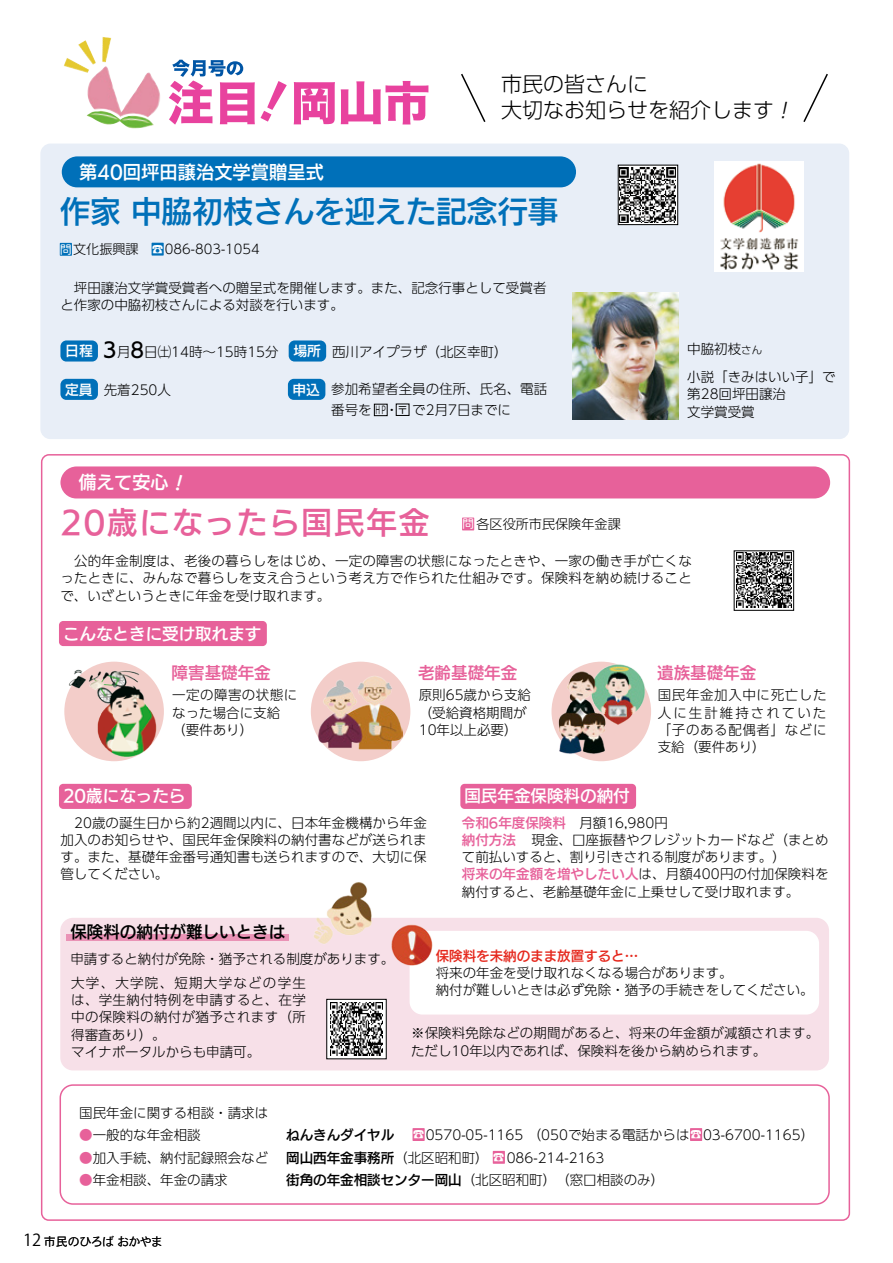
<style>
.page{position:relative;width:893px;height:1263px;background:#fff}
.page>*{position:absolute;margin:0;border:0;box-sizing:border-box;transform-origin:0 0}
.t1{font:30.45px "UD Kakugo Large Pr 6 N DB";color:#0070b9}
.t2{font:30.45px "UD Kakugo Large Pr 6 N DB";letter-spacing:.06em;color:#e7619a}
.t3{font:300 21px/25.5px "UD Shin Go Pr 6 N";color:#000}
.t4{font:19.5px "UD Kakugo Large Pr 6 N DB";color:#000}
.t5{font:18.3px "UD Kakugo Large Pr 6 N DB";color:#fff}
.t6{font:18px "UD Kakugo Large Pr 6 N DB";color:#fff}
.t7{font:16.5px "UD Kakugo Large Pr 6 N DB";color:#fff}
.t8{font:16.5px "UD Kakugo Large Pr 6 N DB";color:#e7619a}
.t9{font:16.5px "UD Kakugo Large Pr 6 N DB";color:#000}
.t10{font:16.5px "Koz Go Pr 6 N";color:#000}
.t11{font:13.8px "UD Kakugo Large Pr 6 N DB";color:#fff}
.t12{font:300 13.5px/17.2px "UD Shin Go Pr 6 N";color:#000}
.t13{font:300 13.5px/17.2px "UD Shin Go Pr 6 N";letter-spacing:.025em;color:#000}
.t14{font:13.5px "UD Kakugo Large Pr 6 N DB";color:#e5281d}
.t15{font:13.5px "UD Kakugo Large Pr 6 N DB";color:#000}
.t16{font:13.5px "UD Kakugo Large Pr 6 N DB";color:#e7619a}
.t17{font:300 13.05px "UD Shin Go Pr 6 N";color:#000}
.t18{font:12px "Heisei Kaku Go Std W3";letter-spacing:-.05em;color:#000}
.t19{font:10.95px "Koz Go Pr 6 N";color:#000;scale:.55 1}
.t20{font:10.95px "Koz Go Pr 6 N";color:#000}
.s1{font-family:"DNP Shuei M Go Std L";font-weight:400;font-size:12.15px;color:#fff}
.s2{font-size:10.5px}
.s3{font-family:"UD Kakugo Large Pr 6 N DB";font-weight:400;color:#e7619a}
.s4{color:#e7619a}
.s5{font-family:"UD Kakugo Large Pr 6 N DB";font-weight:400}
.s6{font-family:"UD Shin Go Pr 6 N";font-weight:300}
</style>
<div class="page">
<div style="left:60px;top:1084px;width:770px;height:121px;border:2px solid #e7619a;border-radius:13px"></div>
<div style="left:60px;top:918px;width:769px;height:152px;background:#f7e0e8;border-radius:13px"></div>
<div style="left:41px;top:144px;width:808px;height:294px;background:#e8eef7;border-radius:9px"></div>
<div style="left:40px;top:144px;width:809px;height:295px;border:2px solid #e8eef7;border-radius:9px"></div>
<div style="left:62px;top:156px;width:514px;height:31px;background:#0070b9;border-radius:16px"></div>
<div style="left:60px;top:466px;width:770px;height:33px;background:#e7619a;border-radius:16px"></div>
<div style="left:413px;top:1128px;width:12px;height:13px;background:#e7619a"></div>
<div style="left:493px;top:1151px;width:12px;height:13px;background:#e7619a"></div>
<div style="left:690px;top:1128px;width:12px;height:13px;background:#e7619a"></div>
<div style="left:462px;top:517px;width:12px;height:13px;background:#e7619a"></div>
<div style="left:60px;top:340px;width:38px;height:22px;background:#0070b9;border-radius:6px"></div>
<div style="left:289px;top:340px;width:37px;height:22px;background:#0070b9;border-radius:6px"></div>
<div style="left:60px;top:379px;width:38px;height:21px;background:#0070b9;border-radius:6px"></div>
<div style="left:288px;top:379px;width:37px;height:21px;background:#0070b9;border-radius:6px"></div>
<div style="left:60px;top:243px;width:12px;height:13px;background:#0070b9"></div>
<div style="left:152px;top:243px;width:12px;height:13px;background:#0070b9"></div>
<svg style="left:736px;top:552px;width:56px;height:56px"></svg>
<div style="left:734px;top:550px;width:60px;height:61px;border:1px solid #000"></div>
<div style="left:327px;top:999px;width:59px;height:60px;background:#fff"></div>
<div style="left:618px;top:165px;width:60px;height:60px;border:1px solid #000"></div>
<img style="left:715px;top:162px;width:89px;height:110px">
<img style="left:573px;top:293px;width:105px;height:126px">
<div style="left:396px;top:404px;width:13px;height:12px;border:1px solid #000"></div>
<div style="left:374px;top:404px;width:14px;height:12px;border:1px solid #000"></div>
<img style="left:736px;top:553px;width:55px;height:55px">
<div style="left:59px;top:621px;width:208px;height:25px;background:#e7619a;border-radius:4px"></div>
<div style="left:59px;top:784px;width:133px;height:25px;background:#e7619a;border-radius:4px"></div>
<div style="left:460px;top:784px;width:176px;height:25px;background:#e7619a;border-radius:4px"></div>
<div style="left:64px;top:662px;width:100px;height:99px;background:#f3cdc9;border-radius:50%"></div>
<div style="left:311px;top:662px;width:99px;height:99px;background:#f3cdc9;border-radius:50%"></div>
<img style="left:67px;top:668px;width:91px;height:90px">
<img style="left:551px;top:661px;width:99px;height:98px">
<img style="left:317px;top:674px;width:86px;height:79px">
<img style="left:314px;top:882px;width:58px;height:62px">
<div style="left:66px;top:934px;width:222px;height:7px;background:#ea93b6"></div>
<div style="left:410px;top:931px;width:409px;height:83px;background:#fff;border-radius:13px"></div>
<img style="left:391px;top:924px;width:42px;height:46px">
<img style="left:330px;top:1002px;width:53px;height:53px">
<img style="left:620px;top:167px;width:55px;height:56px">
<img style="left:87px;top:72px;width:73px;height:57px">
<img style="left:64px;top:37px;width:47px;height:36px">
<svg style="left:461px;top:73px;width:25px;height:49px"></svg>
<svg style="left:803px;top:73px;width:25px;height:49px"></svg>
<svg style="left:169px;top:60px;width:86px;height:65px"></svg>
<svg style="left:294px;top:82px;width:41px;height:42px;background:#ed6cb3"></svg>
<svg style="left:341px;top:81px;width:87px;height:43px"></svg>
<svg style="left:261px;top:81px;width:26px;height:41px"></svg>
<h2 class="t3" style="left:501px;top:71px;width:296px">市民の皆さんに<br>大切なお知らせを紹介します!</h2>
<h3 class="t5" style="left:79px;top:162px;width:246px">第40回坪田譲治文学賞贈呈式</h3>
<h1 class="t1" style="left:60px;top:195px;width:500px">作家中脇初枝さんを迎えた記念行事</h1>
<p class="t17" style="left:60px;top:238px;width:201px"><span class="s1">問</span>文化振興課　　086-803-1054</p>
<p class="t12" style="left:60px;top:278px;width:487px">　坪田譲治文学賞受賞者への贈呈式を開催します。また、記念行事として受賞者と作家の中脇初枝さんによる対談を行います。</p>
<p class="t11" style="left:65px;top:343px;width:29px">日程</p>
<p class="t11" style="left:65px;top:382px;width:29px">定員</p>
<h3 class="t4" style="left:103px;top:339px;width:15px">3</h3>
<h3 class="t4" style="left:131px;top:339px;width:15px">8</h3>
<p class="t12" style="left:144px;top:343px;width:136px">日㈯14時～15時15分</p>
<p class="t12" style="left:117px;top:343px;width:15px">月</p>
<p class="t12" style="left:104px;top:380px;width:69px">先着250人</p>
<p class="t11" style="left:293px;top:343px;width:29px">場所</p>
<p class="t11" style="left:293px;top:382px;width:29px">申込</p>
<p class="t12" style="left:332px;top:343px;width:177px">西川アイプラザ（北区幸町）</p>
<p class="t12" style="left:331px;top:380px;width:217px">参加希望者全員の住所、氏名、電話</p>
<p class="t20" style="left:397px;top:404px;width:12px">〒</p>
<p class="t12" style="left:331px;top:400px;width:181px">番号を　・　で2月7日までに</p>
<p class="t19" style="left:375px;top:403px;width:23px">ＨＰ</p>
<h3 class="t6" style="left:78px;top:472px;width:91px">備えて安心</h3>
<h1 class="t2" style="left:60px;top:506px;width:370px">20歳になったら国民年金</h1>
<p class="t17" style="left:462px;top:513px;width:160px"><span class="s1">問</span>各区役所市民保険年金課</p>
<p class="t12" style="left:687px;top:340px;width:76px">中脇初枝<span class="s2">さん</span></p>
<p class="t12" style="left:687px;top:368px;width:150px">小説「きみはいい子」で第28回坪田譲治<br>文学賞受賞</p>
<p class="t12" style="left:60px;top:552px;width:633px;text-align:justify">　公的年金制度は、老後の暮らしをはじめ、一定の障害の状態になったときや、一家の働き手が亡くなったときに、みんなで暮らしを支え合うという考え方で作られた仕組みです。保険料を納め続けることで、いざというときに年金を受け取れます。</p>
<p class="t7" style="left:63px;top:624px;width:200px">こんなときに受け取れます</p>
<p class="t8" style="left:172px;top:664px;width:101px">障害基礎年金</p>
<p class="t12" style="left:172px;top:686px;width:127px">一定の障害の状態になった場合に支給<br>（要件あり(</p>
<p class="t7" style="left:63px;top:787px;width:124px">20歳になったら</p>
<p class="t8" style="left:418px;top:664px;width:101px">老齢基礎年金</p>
<p class="t12" style="left:419px;top:686px;width:114px">原則65歳から支給（受給資格期間が<br>10年以上必要(</p>
<p class="t7" style="left:464px;top:787px;width:167px">国民年金保険料の納付</p>
<p class="t8" style="left:657px;top:664px;width:101px">遺族基礎年金</p>
<p class="t12" style="left:658px;top:686px;width:170px;text-align:justify">国民年金加入中に死亡した人に生計維持されていた「子のある配偶者」などに支給（要件あり(</p>
<p class="t12" style="left:60px;top:813px;width:368px;text-align:justify">　20歳の誕生日から約2週間以内に、日本年金機構から年金加入のお知らせや、国民年金保険料の納付書などが送られます。また、基礎年金番号通知書も送られますので、大切に保管してください。</p>
<p class="t9" style="left:70px;top:922px;width:216px">保険料の納付が難しいときは</p>
<p class="t12" style="left:532px;top:813px;width:298px;text-indent:-70px"><span class="s3">令和6年度保険料</span>　月額16,980円<br>現金、口座振替やクレジットカードなど（まとめ</p>
<p class="t16" style="left:462px;top:832px;width:55px">納付方法</p>
<p class="t12" style="left:462px;top:848px;width:368px">て前払いすると、割り引きされる制度があります。(<br><span class="s3">将来の年金額を増やしたい人</span>は、月額400円の付加保険料を納付すると、老齢基礎年金に上乗せして受け取れます。</p>
<p class="t12" style="left:70px;top:950px;width:325px">申請すると納付が免除・猶予される制度があります。</p>
<p class="t13" style="left:71px;top:973px;width:236px">大学、大学院、短期大学などの学生は、学生納付特例を申請すると、在学中の保険料の納付が猶予されます（所得審査あり(。<br>マイナポータルからも申請可。</p>
<p class="t14" style="left:436px;top:948px;width:204px">保険料を未納のまま放置すると...</p>
<p class="t12" style="left:436px;top:964px;width:380px">将来の年金を受け取れなくなる場合があります。<br>納付が難しいときは必ず免除・猶予の手続きをしてください。</p>
<p class="t12" style="left:411px;top:1024px;width:410px">※保険料免除などの期間があると、将来の年金額が減額されます。ただし10年以内であれば、保険料を後から納められます。</p>
<p class="t12" style="left:79px;top:1103px;width:190px">国民年金に関する相談・請求は</p>
<p class="t12" style="left:79px;top:1126px;width:123px"><span class="s4">●</span>一般的な年金相談</p>
<p class="t12" style="left:79px;top:1148px;width:190px"><span class="s4">●</span>加入手続、納付記録照会など</p>
<p class="t12" style="left:79px;top:1171px;width:150px"><span class="s4">●</span>年金相談、年金の請求</p>
<p class="t12" style="left:507px;top:1123px;width:184px;line-height:22.5px;text-indent:-220px"><span class="s5">ねんきんダイヤル</span>　　0570-05-1165 （050で始まる電話からは<br>086-214-2163</p>
<p class="t15" style="left:286px;top:1150px;width:204px">岡山西年金事務所<span class="s6">（北区昭和町(</span></p>
<p class="t12" style="left:286px;top:1171px;width:379px"><span class="s5">街角の年金相談センター岡山</span>（北区昭和町）（窓口相談のみ(</p>
<p class="t12" style="left:703px;top:1126px;width:113px">03-6700-1165(</p>
<p class="t10" style="left:23px;top:1231px;width:20px">12</p>
<p class="t18" style="left:44px;top:1234px;width:120px">市民のひろばおかやま</p>
</div>
